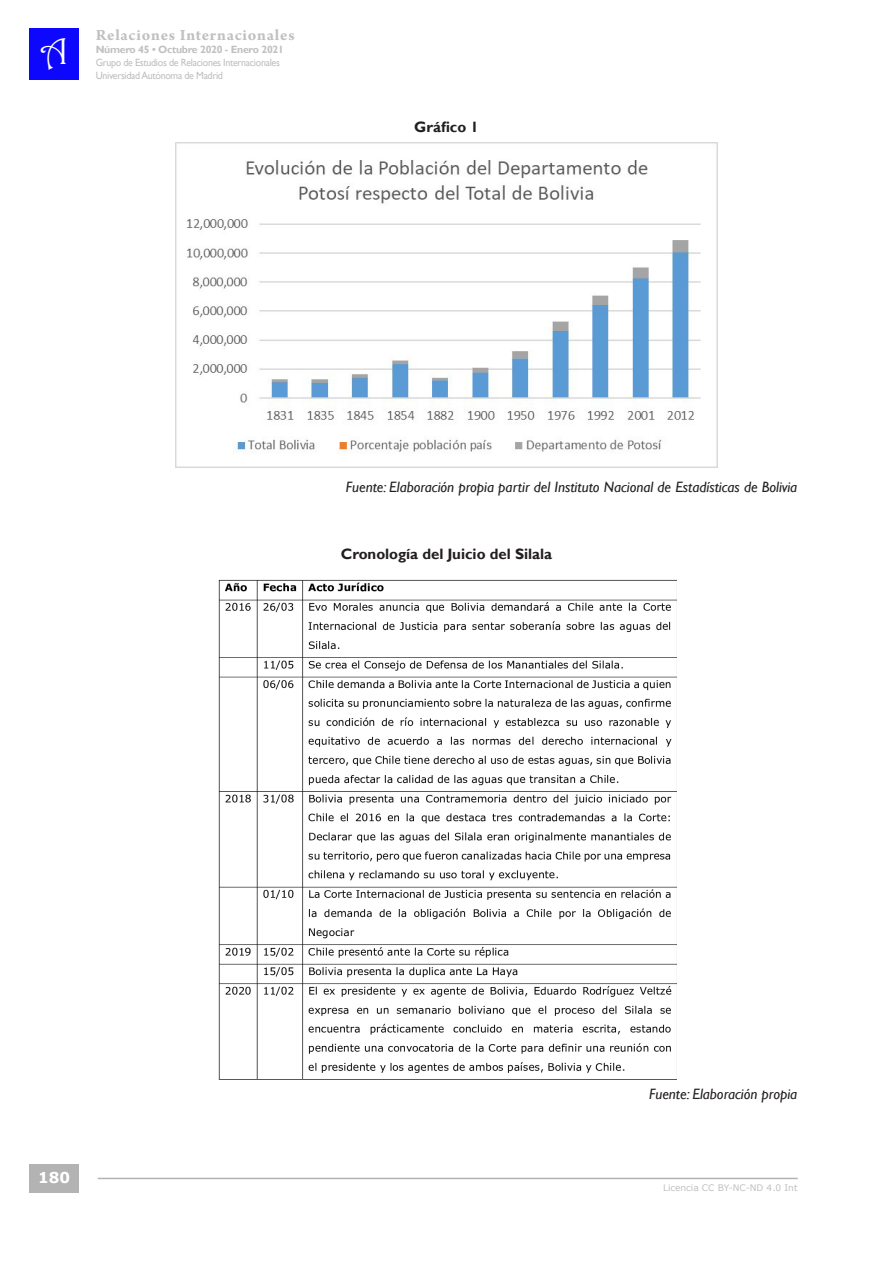
<style>
.page{position:relative;width:893px;height:1263px;background:#fff}
.page>*{position:absolute;margin:0;border:0;box-sizing:border-box;transform-origin:0 0}
.t1{font:37.5px "Harrington";color:#fff}
.t2{font:700 16.5px "Arno Pro";letter-spacing:.045em;color:#c0c0c0}
.t3{font:italic 15px "Gill Sans";color:#231f20}
.t4{font:700 15px "Gill Sans";color:#231f20}
.t5{font:700 15px "Verdana";color:#fff}
.t6{font:10.5px/13px "Gill Sans";letter-spacing:-.03em;color:#c0c0c0;scale:.95 1}
.t7{font:700 10.5px "Gill Sans";letter-spacing:-.025em;color:#c0c0c0}
.t8{font:9px "Verdana";color:#c0c0c0}
</style>
<div class="page">
<hr style="left:98px;top:1178px;width:700px;height:1px;background:#b3b3b3">
<div style="left:30px;top:1164px;width:49px;height:29px;background:#b3b3b3"></div>
<div style="left:30px;top:29px;width:49px;height:51px;background:#0d07fd"></div>
<img style="left:176px;top:142px;width:541px;height:326px">
<img style="left:218px;top:579px;width:458px;height:501px">
<h1 class="t1" style="left:40px;top:29px;width:29px">A</h1>
<p class="t2" style="left:96px;top:26px;width:200px">Relaciones Internacionales</p>
<p class="t7" style="left:96px;top:43px;width:190px">Número 45 • Octubre 2020 - Enero 2021</p>
<p class="t6" style="left:96px;top:56px;width:195px">Grupo de Estudios de Relaciones Internacionales<br>Universidad Autónoma de Madrid</p>
<p class="t4" style="left:414px;top:117px;width:66px">Gráfico 1</p>
<p class="t3" style="left:346px;top:478px;width:453px">Fuente: Elaboración propia partir del Instituto Nacional de Estadísticas de Bolivia</p>
<p class="t4" style="left:341px;top:545px;width:213px">Cronología del Juicio del Silala</p>
<p class="t5" style="left:38px;top:1167px;width:33px">180</p>
<p class="t3" style="left:649px;top:1085px;width:150px">Fuente: Elaboración propia</p>
<p class="t8" style="left:663px;top:1181px;width:136px">Licencia CC BY-NC-ND 4.0 Int</p>
</div>
